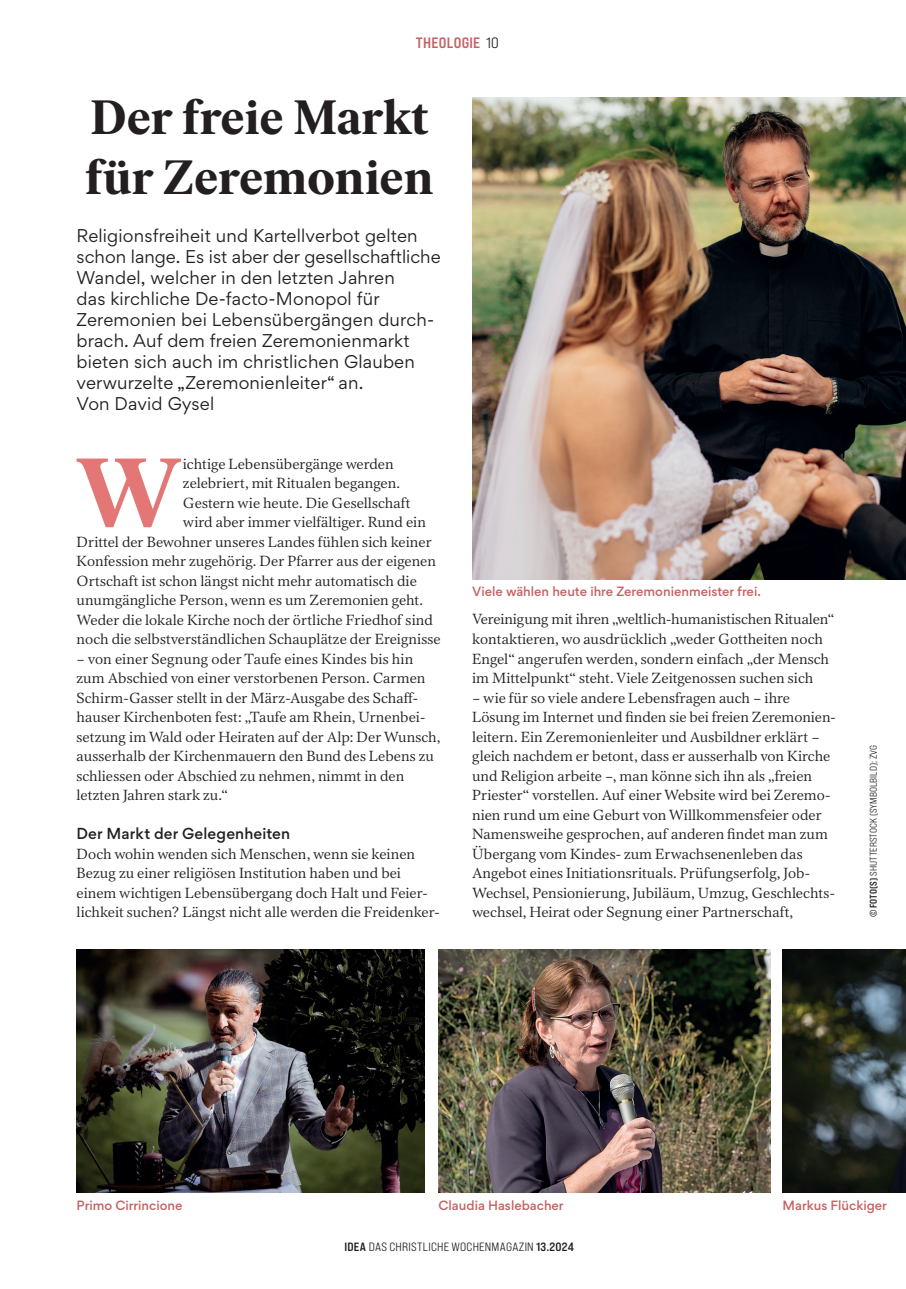
<style>
.page{position:relative;width:906px;height:1289px;background:#fff}
.page>*{position:absolute;margin:0;border:0;box-sizing:border-box;transform-origin:0 0}
.t1{font:700 97.8px "Ivar Headline";color:#e27776}
.t2{font:700 48px/60px "Ivar Headline";letter-spacing:.005em;color:#231f20}
.t3{font:16.5px/21px "Gordita";letter-spacing:.01em;color:#231f20}
.t4{font:15px "Bebas Neue Pro Exp Bd";letter-spacing:.02em;color:#c46262}
.t5{font:14.25px/19.5px "Lector FSL";color:#231f20}
.t6{font:500 14.25px "Gordita";letter-spacing:.01em;color:#231f20}
.t7{font:500 12px "Gordita";color:#c46262}
.t8{font:12px "Bebas Neue Pro Exp Md";letter-spacing:.02em;color:#231f20}
.t9{font:9.75px "Bebas Neue Pro Exp Md";letter-spacing:.005em;color:#231f20}
.s1{font-family:"Bebas Neue Pro Exp Md";color:#231f20}
.s2{font-family:"Bebas Neue Pro Exp Bd"}
</style>
<div class="page">
<img style="left:472px;top:97px;width:434px;height:482px">
<img style="left:77px;top:949px;width:348px;height:243px">
<img style="left:438px;top:949px;width:332px;height:243px">
<img style="left:782px;top:949px;width:124px;height:243px">
<p class="t4" style="left:416px;top:33px;width:84px">THEOLOGIE <span class="s1">10</span></p>
<h2 class="t2" style="left:85px;top:88px;width:349px">Der freie Markt für Zeremonien</h2>
<p class="t3" style="left:77px;top:225px;width:366px">Religionsfreiheit und Kartellverbot gelten schon lange. Es ist aber der gesellschaftliche Wandel, welcher in den letzten Jahren<br>das kirchliche De-facto-Monopol für Zeremonien bei Lebensübergängen durch&shy;brach. Auf dem freien Zeremonienmarkt bieten sich auch im christlichen Glauben verwurzelte „Zeremonienleiter“ an.<br>Von David Gysel</p>
<h1 class="t1" style="left:76px;top:437px;width:108px">W</h1>
<p class="t5" style="left:183px;top:454px;width:212px">ichtige Lebensübergänge werden</p>
<p class="t5" style="left:183px;top:473px;width:219px">zelebriert, mit Ritualen begangen.</p>
<p class="t5" style="left:183px;top:493px;width:229px">Gestern wie heute. Die Gesellschaft</p>
<p class="t5" style="left:183px;top:512px;width:244px">wird aber immer vielfältiger. Rund ein</p>
<p class="t5" style="left:77px;top:532px;width:357px">Drittel der Bewohner unseres Landes fühlen sich keiner</p>
<p class="t5" style="left:77px;top:551px;width:361px">Konfession mehr zugehörig. Der Pfarrer aus der eigenen</p>
<p class="t5" style="left:77px;top:571px;width:342px">Ortschaft ist schon längst nicht mehr automatisch die</p>
<p class="t5" style="left:77px;top:590px;width:348px">unumgängliche Person, wenn es um Zeremonien geht.</p>
<p class="t5" style="left:77px;top:610px;width:358px">Weder die lokale Kirche noch der örtliche Friedhof sind</p>
<p class="t5" style="left:77px;top:629px;width:366px">noch die selbstverständlichen Schauplätze der Ereignisse</p>
<p class="t5" style="left:77px;top:648px;width:365px">– von einer Segnung oder Taufe eines Kindes bis hin zum Abschied von einer verstorbenen Person. Carmen Schirm-Gasser stellt in der März-Ausgabe des Schaff&shy;hauser Kirchenboten fest: „Taufe am Rhein, Urnenbei&shy;setzung im Wald oder Heiraten auf der Alp: Der Wunsch, ausserhalb der Kirchenmauern den Bund des Lebens zu schliessen oder Abschied zu nehmen, nimmt in den letzten Jahren stark zu.“</p>
<p class="t6" style="left:77px;top:823px;width:215px">Der Markt der Gelegenheiten</p>
<p class="t5" style="left:77px;top:843px;width:365px">Doch wohin wenden sich Menschen, wenn sie keinen Bezug zu einer religiösen Institution haben und bei einem wichtigen Lebensübergang doch Halt und Feier&shy;lichkeit suchen? Längst nicht alle werden die Freidenker-</p>
<p class="t7" style="left:472px;top:583px;width:290px">Viele wählen heute ihre Zeremonienmeister frei.</p>
<p class="t5" style="left:472px;top:609px;width:364px">Vereinigung mit ihren „weltlich-humanistischen Ritualen“ kontaktieren, wo ausdrücklich „weder Gottheiten noch Engel“ angerufen werden, sondern einfach „der Mensch im Mittelpunkt“ steht. Viele Zeitgenossen suchen sich</p>
<p class="t5" style="left:472px;top:687px;width:365px">– wie für so viele andere Lebensfragen auch – ihre Lösung im Internet und finden sie bei freien Zeremonien&shy;leitern. Ein Zeremonienleiter und Ausbildner erklärt – gleich nachdem er betont, dass er ausserhalb von Kirche und Religion arbeite –, man könne sich ihn als „freien Priester“ vorstellen. Auf einer Website wird bei Zeremo&shy;nien rund um eine Geburt von Willkommensfeier oder Namensweihe gesprochen, auf anderen findet man zum Übergang vom Kindes- zum Erwachsenenleben das Angebot eines Initiationsrituals. Prüfungserfolg, Job-Wechsel, Pensionierung, Jubiläum, Umzug, Geschlechts&shy;wechsel, Heirat oder Segnung einer Partnerschaft,</p>
<p class="t9" style="left:867px;top:917px;width:174px;rotate:-90deg"><span class="s2">© Foto(s)</span> SHUTTERSTOCK (SYMBOLBILD); ZVG</p>
<p class="t7" style="left:77px;top:1196px;width:107px">Primo Cirrincione</p>
<p class="t7" style="left:438px;top:1196px;width:127px">Claudia Haslebacher</p>
<p class="t7" style="left:782px;top:1196px;width:106px">Markus Flückiger</p>
<p class="t8" style="left:344px;top:1239px;width:231px"><span class="s2">IDEA</span> DAS CHRISTLICHE WOCHENMAGAZIN <span class="s2">13.2024</span></p>
</div>
